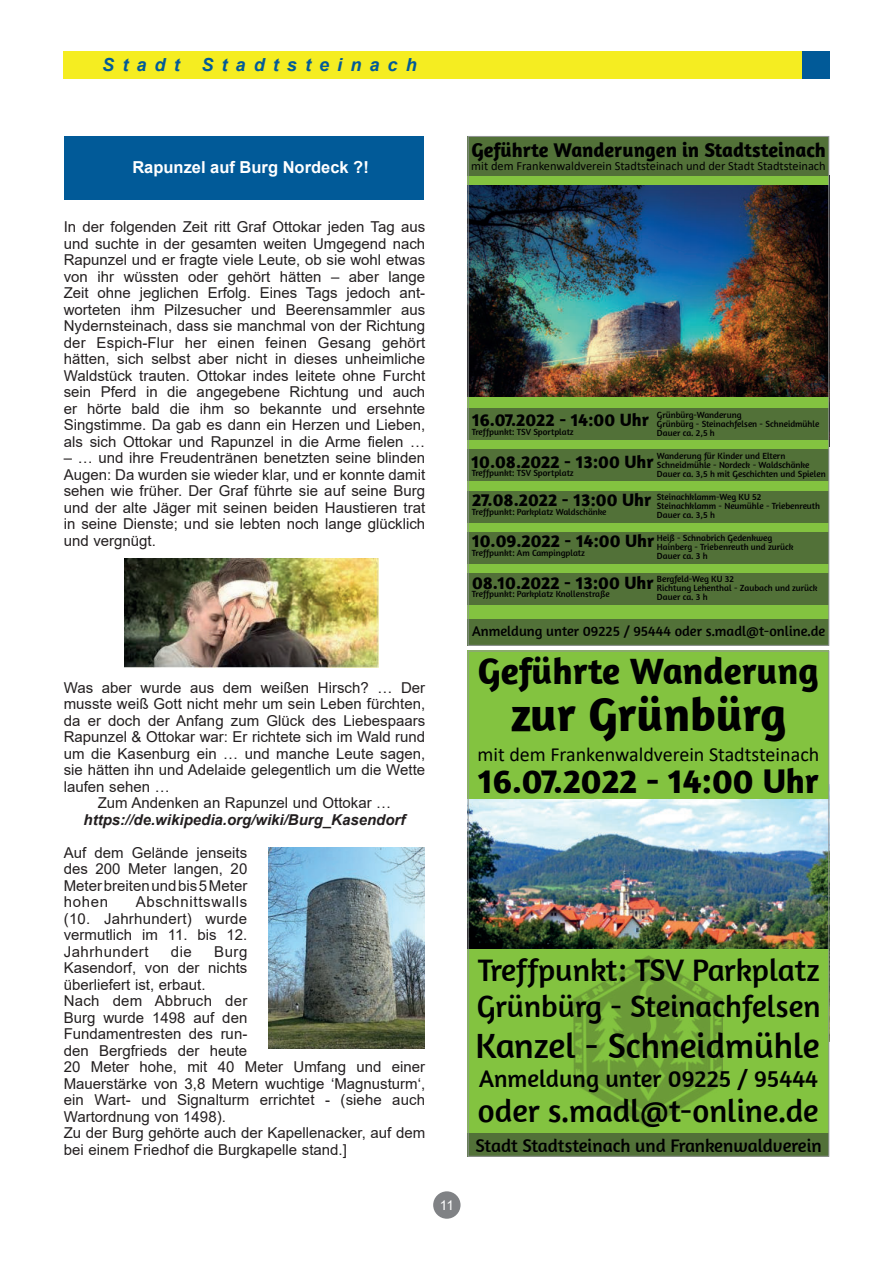
<style>
.page{position:relative;width:893px;height:1263px;background:#fff}
.page>*{position:absolute;margin:0;border:0;box-sizing:border-box;transform-origin:0 0}
.t1{font:700 48px "Amaranth";color:#000001}
.t2{font:700 37.5px "Amaranth";color:#000001}
.t3{font:35.85px "Amaranth";color:#000001}
.t4{font:700 35.1px "Amaranth";color:#000001}
.t5{font:32.7px "Amaranth";color:#000001}
.t6{font:31.8px "Amaranth";color:#000001}
.t7{font:31.2px "Amaranth";color:#000001}
.t8{font:24.6px "Amaranth";color:#000001}
.t9{font:700 20.25px "Amaranth";color:#000001}
.t10{font:20.1px "Calibri";color:#000001}
.t11{font:18.6px "Amaranth";color:#000001}
.t12{font:700 18.15px "Amaranth";color:#000001}
.t13{font:italic 700 18px "Arial";letter-spacing:.45em;color:#015a98}
.t14{font:700 16.5px "Arial";color:#fff}
.t15{font:15px/16.5px "Arial";color:#231f20;text-align:justify}
.t16{font:italic 700 15px "Arial";color:#231f20}
.t17{font:14.4px "Amaranth";color:#000001}
.t18{font:13.5px "Arial";color:#fff}
.t19{font:12.45px "Calibri";color:#000001}
.t20{font:9.15px/9.1px "Amaranth";color:#000001}
</style>
<div class="page">
<div style="left:64px;top:51px;width:765px;height:27px;background:#f5ed21"></div>
<div style="left:802px;top:51px;width:27px;height:27px;background:#015a98"></div>
<div style="left:433px;top:1191px;width:28px;height:28px;background:#808285;border-radius:50%"></div>
<div style="left:64px;top:136px;width:360px;height:64px;background:#015a98"></div>
<img style="left:125px;top:558px;width:253px;height:109px">
<img style="left:269px;top:847px;width:155px;height:201px">
<img style="left:470px;top:184px;width:357px;height:213px">
<div style="left:468px;top:136px;width:361px;height:48px;background:#83c340"></div>
<div style="left:468px;top:397px;width:361px;height:249px;background:#83c340"></div>
<div style="left:468px;top:619px;width:361px;height:27px;background:#527138"></div>
<div style="left:468px;top:136px;width:361px;height:40px;background:#527138"></div>
<div style="left:468px;top:408px;width:361px;height:32px;background:#527138"></div>
<div style="left:468px;top:449px;width:361px;height:32px;background:#527138"></div>
<div style="left:468px;top:491px;width:361px;height:32px;background:#527138"></div>
<div style="left:468px;top:532px;width:361px;height:32px;background:#527138"></div>
<div style="left:468px;top:573px;width:361px;height:32px;background:#527138"></div>
<img style="left:470px;top:799px;width:357px;height:150px">
<div style="left:468px;top:949px;width:361px;height:184px;background:#83c340"></div>
<div style="left:468px;top:651px;width:361px;height:148px;background:#83c340"></div>
<img style="left:574px;top:955px;width:149px;height:173px">
<div style="left:468px;top:1133px;width:361px;height:23px;background:#527138"></div>
<p class="t13" style="left:102px;top:54px;width:316px">Stadt Stadtsteinach</p>
<p class="t14" style="left:132px;top:161px;width:238px">Rapunzel auf Burg Nordeck ?!</p>
<p class="t15" style="left:64px;top:218px;width:363px">In der folgenden Zeit ritt Graf Ottokar jeden Tag aus und suchte in der gesamten weiten Umgegend nach Rapunzel und er fragte viele Leute, ob sie wohl etwas von ihr wüssten oder gehört hätten – aber lange Zeit ohne jeglichen Erfolg. Eines Tags jedoch ant&shy;worteten ihm Pilzesucher und Beerensammler aus Nydernsteinach, dass sie manchmal von der Richtung der Espich-Flur her einen feinen Gesang gehört hätten, sich selbst aber nicht in dieses unheimliche Waldstück trauten. Ottokar indes leitete ohne Furcht sein Pferd in die angegebene Richtung und auch er hörte bald die ihm so bekannte und ersehnte Singstimme. Da gab es dann ein Herzen und Lieben, als sich Ottokar und Rapunzel in die Arme fielen …</p>
<p class="t15" style="left:64px;top:451px;width:363px">– … und ihre Freudentränen benetzten seine blinden Augen: Da wurden sie wieder klar, und er konnte damit sehen wie früher. Der Graf führte sie auf seine Burg und der alte Jäger mit seinen beiden Haustieren trat in seine Dienste; und sie lebten noch lange glücklich und vergnügt.</p>
<p class="t15" style="left:64px;top:679px;width:363px">Was aber wurde aus dem weißen Hirsch? … Der</p>
<p class="t15" style="left:64px;top:697px;width:363px">musste weiß Gott nicht mehr um sein Leben fürchten,</p>
<p class="t15" style="left:64px;top:712px;width:363px">da er doch der Anfang zum Glück des Liebespaars</p>
<p class="t15" style="left:64px;top:728px;width:363px">Rapunzel &amp; Ottokar war: Er richtete sich im Wald rund</p>
<p class="t15" style="left:64px;top:746px;width:363px">um die Kasenburg ein … und manche Leute sagen,</p>
<p class="t15" style="left:64px;top:763px;width:363px">sie hätten ihn und Adelaide gelegentlich um die Wette</p>
<p class="t15" style="left:64px;top:779px;width:107px">laufen sehen …</p>
<p class="t15" style="left:98px;top:794px;width:295px">Zum Andenken an Rapunzel und Ottokar …</p>
<p class="t16" style="left:84px;top:814px;width:323px">https://de.wikipedia.org/wiki/Burg_Kasendorf</p>
<p class="t15" style="left:64px;top:844px;width:185px">Auf dem Gelände jenseits des 200 Meter langen, 20<br>Meter breiten und bis 5 Meter hohen</p>
<p class="t15" style="left:64px;top:895px;width:185px;text-indent:72px">Abschnittswalls (10. Jahrhundert) wurde vermutlich im 11. bis 12.<br>Jahrhundert</p>
<p class="t15" style="left:64px;top:943px;width:363px;text-align:left;text-indent:150px">Burg<br>Kasendorf, von der nichts<br>überliefert ist, erbaut.<br>Nach dem Abbruch der<br>Burg wurde 1498 auf den<br>Fundamentresten des run-<br>den Bergfrieds der heute<br>20 Meter hohe, mit 40 Meter Umfang und einer<br>Mauerstärke von 3,8 Metern wuchtige ‘Magnusturm‘, ein Wart- und Signalturm errichtet - (siehe auch<br>Wartordnung von 1498).<br>Zu der Burg gehörte auch der Kapellenacker, auf dem bei einem Friedhof die Burgkapelle stand.]</p>
<p class="t15" style="left:171px;top:943px;width:22px">die</p>
<p class="t18" style="left:440px;top:1195px;width:16px">11</p>
<h3 class="t9" style="left:471px;top:137px;width:356px">Geführte Wanderungen in Stadtsteinach</h3>
<p class="t19" style="left:471px;top:157px;width:356px">mit dem Frankenwaldverein Stadtsteinach und der Stadt Stadtsteinach</p>
<p class="t20" style="left:657px;top:410px;width:164px">Grünbürg-Wanderung<br>Grünbürg - Steinachfelsen - Schneidmühle</p>
<p class="t12" style="left:472px;top:409px;width:178px">16.07.2022 - 14:00 Uhr</p>
<p class="t20" style="left:472px;top:427px;width:103px">Treffpunkt: TSV Sportplatz</p>
<p class="t20" style="left:657px;top:428px;width:59px">Dauer ca. 2,5 h</p>
<p class="t12" style="left:471px;top:450px;width:184px">10.08.2022 - 13:00 Uhr</p>
<p class="t20" style="left:657px;top:451px;width:154px">Wanderung für Kinder und Eltern<br>Schneidmühle - Nordeck - Waldschänke</p>
<p class="t20" style="left:472px;top:469px;width:103px">Treffpunkt: TSV Sportplatz</p>
<p class="t20" style="left:657px;top:469px;width:170px">Dauer ca. 3,5 h mit Geschichten und Spielen</p>
<p class="t12" style="left:472px;top:488px;width:181px">27.08.2022 - 13:00 Uhr</p>
<p class="t20" style="left:657px;top:492px;width:165px">Steinachklamm-Weg KU 52<br>Steinachklamm - Neumühle - Triebenreuth<br>Dauer ca. 3,5 h</p>
<p class="t20" style="left:472px;top:507px;width:136px">Treffpunkt: Parkplatz Waldschänke</p>
<p class="t12" style="left:472px;top:530px;width:184px">10.09.2022 - 14:00 Uhr</p>
<p class="t20" style="left:657px;top:533px;width:138px">Heiß - Schnabrich Gedenkweg<br>Hainberg - Triebenreuth und zurück<br>Dauer ca. 3 h</p>
<p class="t20" style="left:472px;top:548px;width:115px">Treffpunkt: Am Campingplatz</p>
<p class="t12" style="left:472px;top:571px;width:183px">08.10.2022 - 13:00 Uhr</p>
<p class="t20" style="left:657px;top:574px;width:162px">Bergfeld-Weg KU 32<br>Richtung Lehenthal - Zaubach und zurück<br>Dauer ca. 3 h</p>
<p class="t20" style="left:472px;top:589px;width:139px">Treffpunkt: Parkplatz Knollenstraße</p>
<p class="t17" style="left:472px;top:623px;width:355px">Anmeldung unter 09225 / 95444 oder s.madl@t-online.de</p>
<h2 class="t2" style="left:478px;top:648px;width:342px">Geführte Wanderung</h2>
<h1 class="t1" style="left:511px;top:684px;width:277px">zur Grünbürg</h1>
<h3 class="t10" style="left:477px;top:741px;width:343px">mit dem Frankenwaldverein Stadtsteinach</h3>
<h3 class="t4" style="left:478px;top:759px;width:342px">16.07.2022 - 14:00 Uhr</h3>
<h3 class="t6" style="left:478px;top:951px;width:343px">Treffpunkt: TSV Parkplatz</h3>
<h3 class="t7" style="left:477px;top:988px;width:345px">Grünbürg - Steinachfelsen</h3>
<h3 class="t3" style="left:476px;top:1025px;width:346px">Kanzel - Schneidmühle</h3>
<h3 class="t8" style="left:479px;top:1064px;width:341px">Anmeldung unter 09225 / 95444</h3>
<h3 class="t5" style="left:478px;top:1091px;width:342px">oder s.madl@t-online.de</h3>
<p class="t11" style="left:476px;top:1134px;width:348px">Stadt Stadtsteinach und Frankenwaldverein</p>
</div>
